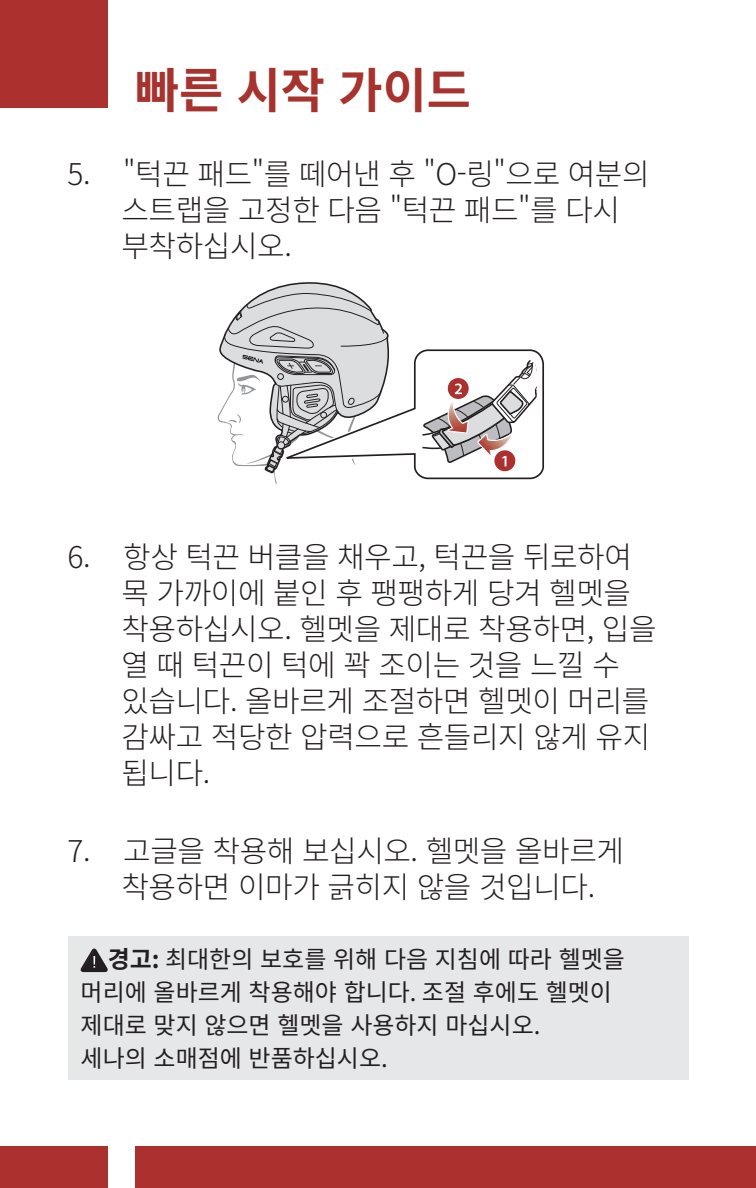
<style>
.page{position:relative;width:756px;height:1188px;background:#fff}
.page>*{position:absolute;margin:0;border:0;box-sizing:border-box;transform-origin:0 0}
.HEaders{font:700 48px "Noto Sans CJ Kkr";color:#a6332d}
.t1{font:300 30px/36px "Noto Sans CJ Kkr";letter-spacing:-.015em;color:#231f20}
.NOTE{font:24px/33px "Noto Sans CJ Kkr";color:#231f20}
.s1{font-weight:700}
</style>
<div class="page">
<svg style="left:218px;top:282px;width:326px;height:202px"></svg>
<div style="left:68px;top:936px;width:621px;height:144px;background:#e6e7e9"></div>
<svg style="left:81px;top:949px;width:27px;height:23px"></svg>
<div style="left:0;top:0;width:108px;height:108px;background:#ac312e"></div>
<div style="left:135px;top:1146px;width:621px;height:42px;background:#ac312e"></div>
<div style="left:0;top:1146px;width:108px;height:42px;background:#ac312e"></div>
<p class="HEaders" style="left:135px;top:63px;width:337px">빠른 시작 가이드</p>
<p class="t1" style="left:122px;top:157px;width:530px;text-indent:-54px">5. "턱끈 패드"를 떼어낸 후 "O-링"으로 여분의 스트랩을 고정한 다음 "턱끈 패드"를 다시 부착하십시오.</p>
<p class="t1" style="left:122px;top:539px;width:537px;text-indent:-54px">6. 항상 턱끈 버클을 채우고, 턱끈을 뒤로하여 목 가까이에 붙인 후 팽팽하게 당겨 헬멧을 착용하십시오. 헬멧을 제대로 착용하면, 입을 열 때 턱끈이 턱에 꽉 조이는 것을 느낄 수 있습니다. 올바르게 조절하면 헬멧이 머리를 감싸고 적당한 압력으로 흔들리지 않게 유지 됩니다.</p>
<p class="t1" style="left:122px;top:834px;width:504px;text-indent:-54px">7. 고글을 착용해 보십시오. 헬멧을 올바르게 착용하면 이마가 긁히지 않을 것입니다.</p>
<p class="NOTE" style="left:81px;top:943px;width:546px;text-indent:27px"><span class="s1">경고:</span> 최대한의 보호를 위해 다음 지침에 따라 헬멧을 머리에 올바르게 착용해야 합니다. 조절 후에도 헬멧이 제대로 맞지 않으면 헬멧을 사용하지 마십시오.<br>세나의 소매점에 반품하십시오.</p>
</div>
